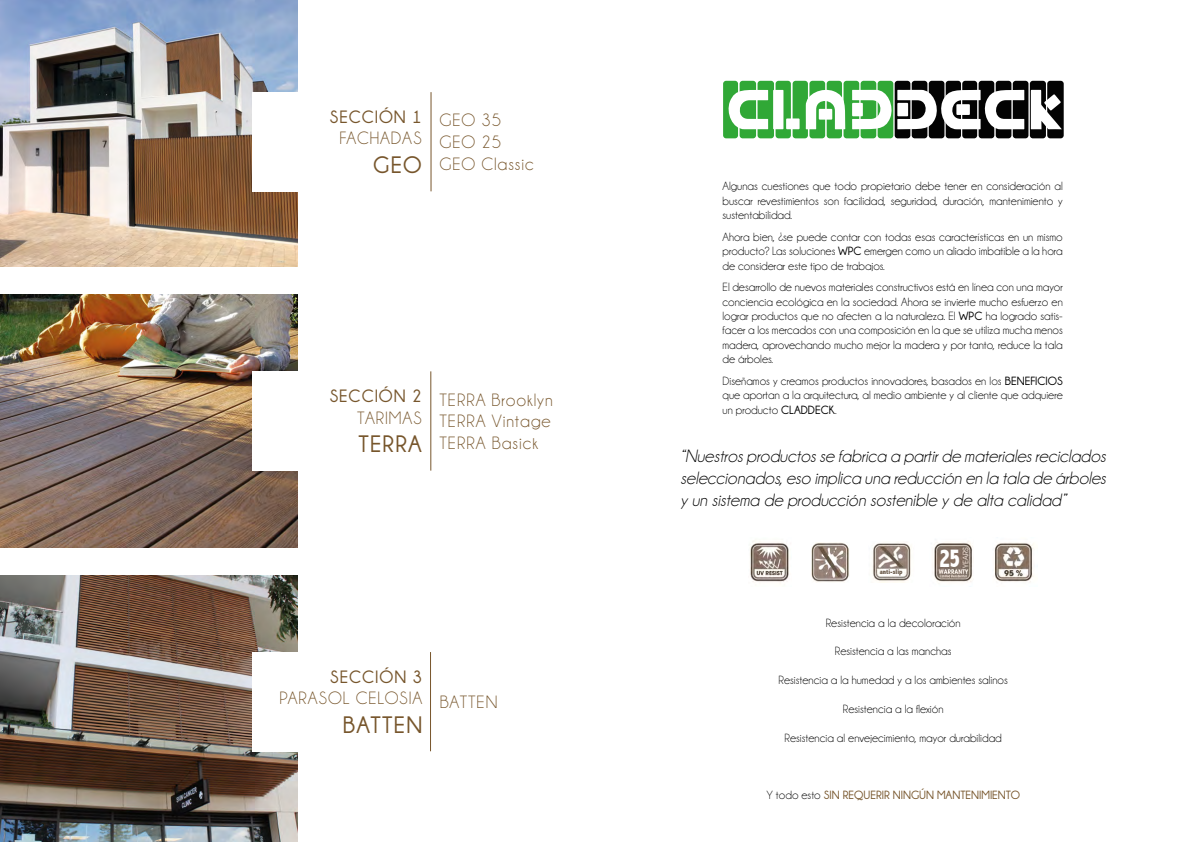
<style>
.page{position:relative;width:1191px;height:842px;background:#fff}
.page>*{position:absolute;margin:0;border:0;box-sizing:border-box;transform-origin:0 0}
.t1{font:800 condensed 26.4px "Abadi";color:#fff;scale:.83 1}
.t2{font:700 24px "Champagne&Limousines";letter-spacing:.05em;color:#77562c}
.t3{font:italic 18px/21.6px "Champagne&Limousines";color:#000;text-align:justify}
.t4{font:18px/21.6px "Champagne&Limousines";letter-spacing:.05em;color:#77562c}
.t5{font:700 18px "Champagne&Limousines";letter-spacing:.05em;color:#77562c}
.t6{font:12px/14.4px "Champagne&Limousines";color:#000;text-align:justify}
.t7{font:700 12px "Champagne&Limousines";color:#77562c}
.t8{font:800 condensed 6.9px "Abadi";color:#675746}
.s1{font-weight:700}
.s2{font-weight:400;color:#000}
</style>
<div class="page">
<img style="left:0;top:575px;width:298px;height:267px">
<img style="left:0;top:0;width:298px;height:267px">
<div style="left:723px;top:81px;width:15px;height:57px;background:#30a836;border-radius:3px"></div>
<div style="left:739px;top:81px;width:17px;height:57px;background:#30a836;border-radius:3px"></div>
<div style="left:757px;top:81px;width:17px;height:57px;background:#30a836;border-radius:3px"></div>
<div style="left:775px;top:81px;width:16px;height:57px;background:#30a836;border-radius:3px"></div>
<div style="left:792px;top:81px;width:16px;height:57px;background:#30a836;border-radius:3px"></div>
<div style="left:809px;top:81px;width:16px;height:57px;background:#30a836;border-radius:3px"></div>
<div style="left:826px;top:81px;width:16px;height:57px;background:#30a836;border-radius:3px"></div>
<div style="left:843px;top:81px;width:16px;height:57px;background:#30a836;border-radius:3px"></div>
<div style="left:860px;top:81px;width:16px;height:57px;background:#30a836;border-radius:3px"></div>
<div style="left:877px;top:81px;width:16px;height:57px;background:#30a836;border-radius:3px"></div>
<div style="left:894px;top:81px;width:16px;height:57px;background:#030303;border-radius:3px"></div>
<div style="left:911px;top:81px;width:16px;height:57px;background:#030303;border-radius:3px"></div>
<div style="left:928px;top:81px;width:16px;height:57px;background:#030303;border-radius:3px"></div>
<div style="left:945px;top:81px;width:16px;height:57px;background:#030303;border-radius:3px"></div>
<div style="left:962px;top:81px;width:15px;height:57px;background:#030303;border-radius:3px"></div>
<div style="left:978px;top:81px;width:16px;height:57px;background:#030303;border-radius:3px"></div>
<div style="left:995px;top:81px;width:16px;height:57px;background:#030303;border-radius:3px"></div>
<div style="left:1012px;top:81px;width:16px;height:57px;background:#030303;border-radius:3px"></div>
<div style="left:1029px;top:81px;width:17px;height:57px;background:#030303;border-radius:3px"></div>
<div style="left:1047px;top:81px;width:16px;height:57px;background:#030303;border-radius:3px"></div>
<div style="left:773px;top:90px;width:10px;height:39px;background:#fff"></div>
<svg style="left:728px;top:88px;width:40px;height:41px"></svg>
<svg style="left:805px;top:87px;width:219px;height:44px"></svg>
<div style="left:786px;top:118px;width:13px;height:11px;background:#fff"></div>
<div style="left:818px;top:109px;width:14px;height:11px;background:#fff"></div>
<div style="left:956px;top:104px;width:14px;height:11px;background:#fff"></div>
<div style="left:897px;top:103px;width:11px;height:13px;background:#fff"></div>
<div style="left:852px;top:103px;width:11px;height:13px;background:#fff"></div>
<svg style="left:1030px;top:90px;width:31px;height:39px"></svg>
<div style="left:252px;top:652px;width:301px;height:99px;background:#fff"></div>
<img style="left:0;top:294px;width:298px;height:254px">
<div style="left:252px;top:371px;width:301px;height:100px;background:#fff"></div>
<div style="left:252px;top:92px;width:301px;height:99px;background:#fff"></div>
<hr style="left:431px;top:92px;width:1px;height:99px;background:#77562c">
<hr style="left:430px;top:371px;width:1px;height:100px;background:#77562c">
<hr style="left:430px;top:652px;width:1px;height:99px;background:#77562c">
<img style="left:750px;top:541px;width:39px;height:41px">
<img style="left:994px;top:542px;width:40px;height:40px">
<img style="left:932px;top:541px;width:41px;height:41px">
<img style="left:811px;top:543px;width:38px;height:39px">
<img style="left:872px;top:543px;width:39px;height:39px">
<div style="left:884px;top:569px;width:14px;height:6px;background:#fff"></div>
<h3 class="t5" style="left:330px;top:107px;width:93px">SECCIÓN 1</h3>
<h3 class="t4" style="left:339px;top:127px;width:84px">FACHADAS</h3>
<h2 class="t2" style="left:373px;top:152px;width:50px">GEO</h2>
<h3 class="t4" style="left:439px;top:109px;width:96px">GEO 35<br>GEO 25<br>GEO Classic</h3>
<h3 class="t5" style="left:330px;top:386px;width:94px">SECCIÓN 2</h3>
<h3 class="t4" style="left:357px;top:407px;width:66px">TARIMAS</h3>
<h2 class="t2" style="left:358px;top:431px;width:65px">TERRA</h2>
<h3 class="t4" style="left:439px;top:389px;width:115px;text-align:justify">TERRA Brooklyn TERRA Vintage TERRA Basick</h3>
<h3 class="t5" style="left:330px;top:666px;width:93px">SECCIÓN 3</h3>
<h3 class="t4" style="left:279px;top:687px;width:144px">PARASOL CELOSIA</h3>
<h2 class="t2" style="left:343px;top:711px;width:81px">BATTEN</h2>
<h3 class="t4" style="left:440px;top:691px;width:59px">BATTEN</h3>
<p class="t6" style="left:722px;top:179px;width:342px">Algunas cuestiones que todo propietario debe tener en consideración al buscar revestimientos son facilidad, seguridad, duración, mantenimiento y sustentabilidad.</p>
<p class="t6" style="left:722px;top:230px;width:342px">Ahora bien, ¿se puede contar con todas esas características en un mismo producto? Las soluciones <span class="s1">WPC</span> emergen como un aliado imbatible a la hora de considerar este tipo de trabajos.</p>
<p class="t6" style="left:722px;top:280px;width:342px">El desarrollo de nuevos materiales constructivos está en línea con una mayor conciencia ecológica en la sociedad. Ahora se invierte mucho esfuerzo en lograr productos que no afecten a la naturaleza. El <span class="s1">WPC</span> ha logrado satis&shy;facer a los mercados con una composición en la que se utiliza mucha menos madera, aprovechando mucho mejor la madera y por tanto, reduce la tala de árboles.</p>
<p class="t6" style="left:722px;top:374px;width:342px">Diseñamos y creamos productos innovadores, basados en los <span class="s1">BENEFICIOS </span>que aportan a la arquitectura, al medio ambiente y al cliente que adquiere un producto <span class="s1">CLADDECK</span>.</p>
<h3 class="t3" style="left:680px;top:445px;width:427px">“Nuestros productos se fabrica a partir de materiales reciclados seleccionados, eso implica una reducción en la tala de árboles y un sistema de producción sostenible y de alta calidad”</h3>
<p class="t8" style="left:879px;top:568px;width:24px">anti-slip</p>
<h1 class="t1" style="left:939px;top:542px;width:27px">25</h1>
<p class="t6" style="left:826px;top:615px;width:136px">Resistencia a la decoloración</p>
<p class="t6" style="left:835px;top:644px;width:118px">Resistencia a las manchas</p>
<p class="t6" style="left:778px;top:673px;width:231px">Resistencia a la humedad y a los ambientes salinos</p>
<p class="t6" style="left:843px;top:702px;width:102px">Resistencia a la flexión</p>
<p class="t6" style="left:784px;top:730px;width:219px">Resistencia al envejecimiento, mayor durabilidad</p>
<p class="t7" style="left:766px;top:789px;width:255px"><span class="s2">Y todo esto</span> SIN REQUERIR NINGÚN MANTENIMIENTO</p>
</div>
